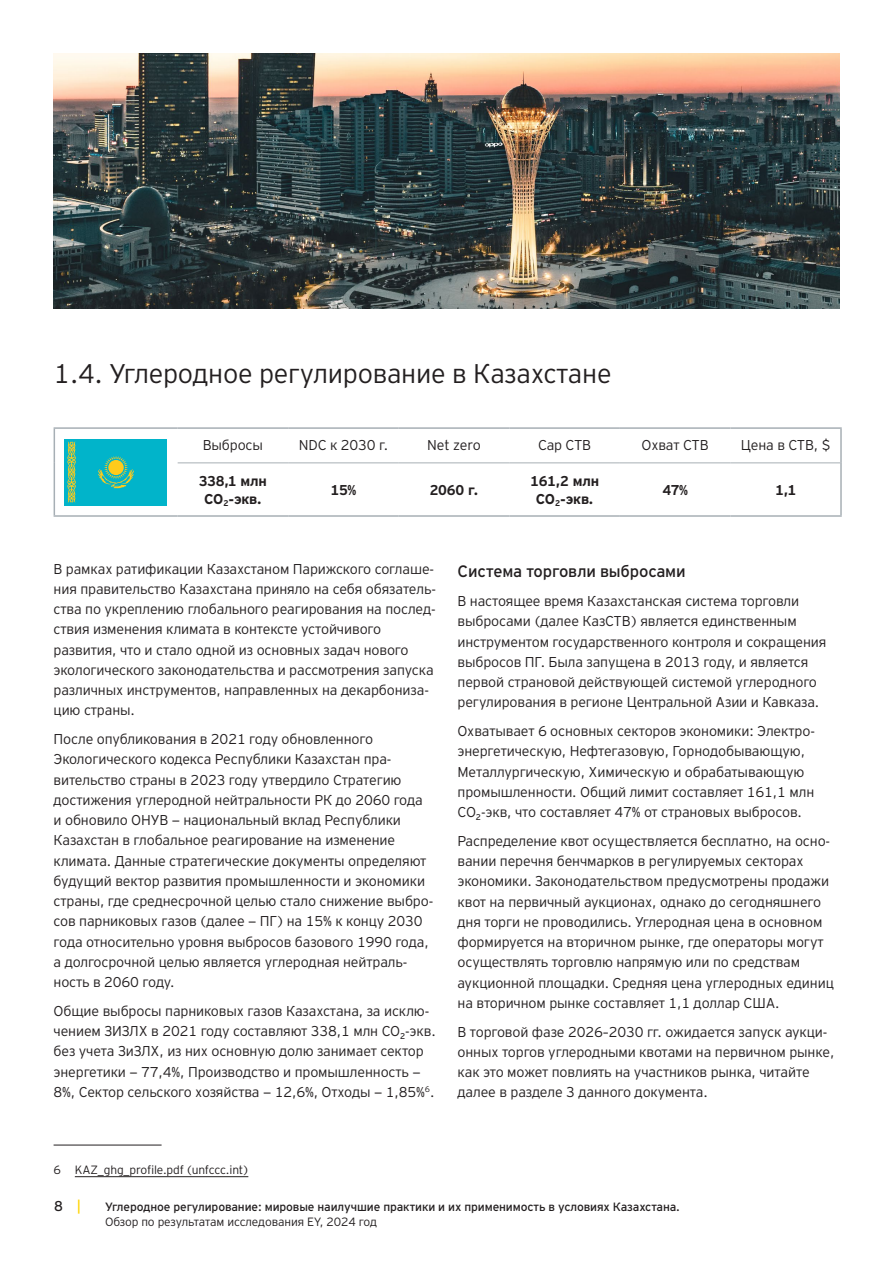
<style>
.page{position:relative;width:893px;height:1263px;background:#fff}
.page>*{position:absolute;margin:0;border:0;box-sizing:border-box;transform-origin:0 0}
.t1{font:300 27px "EY Interstate";letter-spacing:-.01em;color:#231f20}
.t2{font:16.5px "EY Interstate";letter-spacing:-.01em;color:#231f20}
.t3{font:300 14.25px/20.2px "EY Interstate";letter-spacing:-.01em;color:#231f20}
.t4{font:700 14.25px/18px "EY Interstate";letter-spacing:-.01em;color:#231f20;text-align:center}
.t5{font:14.25px "EY Interstate";color:#231f20}
.t6{font:12px "EY Interstate";letter-spacing:-.01em;color:#231f20}
.t7{font:300 12px "EY Interstate";letter-spacing:-.01em;color:#231f20}
.s1{color:#ffd400}
</style>
<div class="page">
<hr style="left:54px;top:427px;width:124px;height:2px;background:#a7afb5">
<hr style="left:54px;top:429px;width:1px;height:34px;background:#a7afb5">
<hr style="left:54px;top:463px;width:1px;height:52px;background:#a7afb5">
<hr style="left:54px;top:515px;width:124px;height:2px;background:#a7afb5">
<hr style="left:178px;top:427px;width:110px;height:2px;background:#a7afb5">
<hr style="left:288px;top:427px;width:111px;height:2px;background:#a7afb5">
<hr style="left:399px;top:427px;width:110px;height:2px;background:#a7afb5">
<hr style="left:509px;top:427px;width:111px;height:2px;background:#a7afb5">
<hr style="left:620px;top:427px;width:110px;height:2px;background:#a7afb5">
<hr style="left:730px;top:427px;width:112px;height:2px;background:#a7afb5">
<hr style="left:840px;top:429px;width:2px;height:34px;background:#a7afb5">
<hr style="left:840px;top:463px;width:2px;height:52px;background:#a7afb5">
<hr style="left:178px;top:515px;width:110px;height:2px;background:#a7afb5">
<hr style="left:288px;top:515px;width:111px;height:2px;background:#a7afb5">
<hr style="left:399px;top:515px;width:110px;height:2px;background:#a7afb5">
<hr style="left:509px;top:515px;width:111px;height:2px;background:#a7afb5">
<hr style="left:620px;top:515px;width:110px;height:2px;background:#a7afb5">
<hr style="left:730px;top:515px;width:112px;height:2px;background:#a7afb5">
<hr style="left:178px;top:462px;width:110px;height:1px;background:#a7afb5">
<hr style="left:288px;top:462px;width:111px;height:1px;background:#a7afb5">
<hr style="left:399px;top:462px;width:110px;height:1px;background:#a7afb5">
<hr style="left:509px;top:462px;width:111px;height:1px;background:#a7afb5">
<hr style="left:620px;top:462px;width:110px;height:1px;background:#a7afb5">
<hr style="left:730px;top:462px;width:110px;height:1px;background:#a7afb5">
<div style="left:65px;top:439px;width:102px;height:66px;background:#01b4ca"></div>
<svg style="left:98px;top:456px;width:36px;height:32px"></svg>
<div style="left:108px;top:460px;width:16px;height:15px;background:#ffcb1b;border-radius:50%"></div>
<svg style="left:67px;top:442px;width:9px;height:60px"></svg>
<hr style="left:54px;top:1145px;width:108px;height:1px;background:#231f20">
<hr style="left:75px;top:1176px;width:173px;height:1px;background:#231f20">
<img style="left:53px;top:53px;width:787px;height:255px">
<h1 class="t1" style="left:54px;top:354px;width:559px">1.4. Углеродное регулирование в Казахстане</h1>
<p class="t3" style="left:203px;top:434px;width:62px">Выбросы</p>
<p class="t3" style="left:299px;top:434px;width:91px">NDC к 2030 г.</p>
<p class="t3" style="left:427px;top:434px;width:55px">Net zero</p>
<p class="t3" style="left:538px;top:434px;width:55px">Cap СТВ</p>
<p class="t3" style="left:642px;top:434px;width:69px">Охват СТВ</p>
<p class="t3" style="left:741px;top:434px;width:91px">Цена в СТВ, $</p>
<p class="t4" style="left:199px;top:471px;width:70px">338,1 млн<br>CO<sub>2</sub>-экв.</p>
<p class="t4" style="left:331px;top:480px;width:27px">15%</p>
<p class="t4" style="left:430px;top:480px;width:50px">2060 г.</p>
<p class="t4" style="left:530px;top:471px;width:71px">161,2 млн<br>CO<sub>2</sub>-экв.</p>
<p class="t4" style="left:662px;top:480px;width:27px">47%</p>
<p class="t4" style="left:775px;top:480px;width:23px">1,1</p>
<p class="t3" style="left:54px;top:557px;width:384px">В рамках ратификации Казахстаном Парижского соглаше&shy;ния правительство Казахстана приняло на себя обязатель&shy;ства по укреплению глобального реагирования на послед&shy;ствия изменения климата в контексте устойчивого развития, что и стало одной из основных задач нового экологического законодательства и рассмотрения запуска различных инструментов, направленных на декарбониза&shy;цию страны.</p>
<p class="t3" style="left:54px;top:728px;width:381px">После опубликования в 2021 году обновленного Экологического кодекса Республики Казахстан пра&shy;вительство страны в 2023 году утвердило Стратегию достижения углеродной нейтральности РК до 2060 года и обновило ОНУВ — национальный вклад Республики Казахстан в глобальное реагирование на изменение климата. Данные стратегические документы определяют будущий вектор развития промышленности и экономики страны, где среднесрочной целью стало снижение выбро&shy;сов парниковых газов (далее — ПГ) на 15% к концу 2030 года относительно уровня выбросов базового 1990 года, а долгосрочной целью является углеродная нейтраль&shy;ность в 2060 году.</p>
<p class="t3" style="left:54px;top:1000px;width:384px">Общие выбросы парниковых газов Казахстана, за исклю&shy;чением ЗИЗЛХ в 2021 году составляют 338,1 млн CO<sub>2</sub>-экв. без учета ЗиЗЛХ, из них основную долю занимает сектор энергетики — 77,4%, Производство и промышленность — 8%, Сектор сельского хозяйства — 12,6%, Отходы — 1,85%<sup>6</sup>.</p>
<p class="t2" style="left:458px;top:560px;width:230px">Система торговли выбросами</p>
<p class="t3" style="left:458px;top:590px;width:370px">В настоящее время Казахстанская система торговли выбросами (далее КазСТВ) является единственным инструментом государственного контроля и сокращения выбросов ПГ. Была запущена в 2013 году, и является первой страновой действующей системой углеродного регулирования в регионе Центральной Азии и Кавказа.</p>
<p class="t3" style="left:458px;top:720px;width:358px">Охватывает 6 основных секторов экономики: Электро&shy;энергетическую, Нефтегазовую, Горнодобывающую, Металлургическую, Химическую и обрабатывающую промышленности. Общий лимит составляет 161,1 млн CO<sub>2</sub>-экв, что составляет 47% от страновых выбросов.</p>
<p class="t3" style="left:458px;top:830px;width:378px">Распределение квот осуществляется бесплатно, на осно&shy;вании перечня бенчмарков в регулируемых секторах экономики. Законодательством предусмотрены продажи квот на первичный аукционах, однако до сегодняшнего дня торги не проводились. Углеродная цена в основном формируется на вторичном рынке, где операторы могут осуществлять торговлю напрямую или по средствам аукционной площадки. Средняя цена углеродных единиц на вторичном рынке составляет 1,1 доллар США.</p>
<p class="t3" style="left:458px;top:1020px;width:378px">В торговой фазе 2026–2030 гг. ожидается запуск аукци&shy;онных торгов углеродными квотами на первичном рынке, как это может повлиять на участников рынка, читайте далее в разделе 3 данного документа.</p>
<p class="t7" style="left:54px;top:1161px;width:196px">6 KAZ_ghg_profile.pdf (unfccc.int)</p>
<p class="t5" style="left:54px;top:1195px;width:29px">8 <span class="s1">|</span></p>
<p class="t6" style="left:105px;top:1198px;width:576px">Углеродное регулирование: мировые наилучшие практики и их применимость в условиях Казахстана.</p>
<p class="t7" style="left:105px;top:1213px;width:274px">Обзор по результатам исследования EY, 2024 год</p>
</div>
